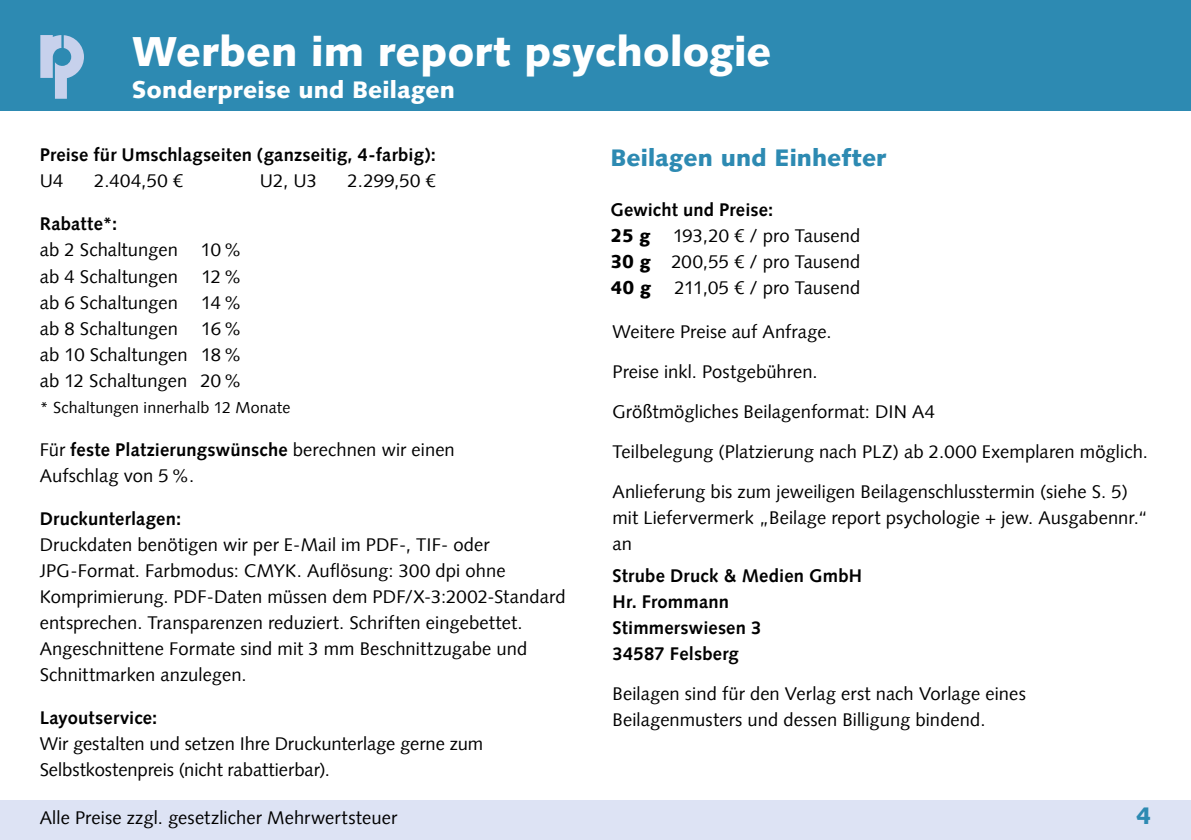
<style>
.page{position:relative;width:1191px;height:840px;background:#fff}
.page>*{position:absolute;margin:0;border:0;box-sizing:border-box;transform-origin:0 0}
.t1{font:900 42px "Syntax LT";color:#fff}
.t2{font:900 24px "Syntax LT";letter-spacing:.005em;color:#fff}
.t3{font:900 24px "Syntax LT";letter-spacing:.005em;color:#2d8ab2}
.t4{font:18.4px/26px "Syntax LT";letter-spacing:.005em;color:#000}
.t5{font:700 18.4px/26px "Syntax LT";letter-spacing:.01em;color:#000}
.t6{font:16px "Syntax LT";letter-spacing:.01em;color:#000}
.s1{font-weight:700}
.s2{font-weight:900}
</style>
<div class="page">
<div style="left:0;top:0;width:1191px;height:111px;background:#2d8ab2"></div>
<div style="left:0;top:799px;width:1191px;height:40px;background:#dde3f4"></div>
<svg style="left:40px;top:35px;width:44px;height:64px"></svg>
<h1 class="t1" style="left:132px;top:26px;width:641px">Werben im report psychologie</h1>
<h2 class="t2" style="left:132px;top:75px;width:324px">Sonderpreise und Beilagen</h2>
<p class="t5" style="left:40px;top:142px;width:398px">Preise für Umschlagseiten (ganzseitig, 4-farbig):</p>
<p class="t4" style="left:40px;top:168px;width:25px">U4</p>
<p class="t4" style="left:94px;top:168px;width:90px">2.404,50 €</p>
<p class="t4" style="left:260px;top:168px;width:59px">U2, U3</p>
<p class="t4" style="left:348px;top:168px;width:90px">2.299,50 €</p>
<p class="t5" style="left:40px;top:211px;width:79px">Rabatte*:</p>
<p class="t4" style="left:40px;top:237px;width:140px">ab 2 Schaltungen</p>
<p class="t4" style="left:201px;top:237px;width:42px">10%</p>
<p class="t4" style="left:40px;top:263px;width:140px">ab 4 Schaltungen</p>
<p class="t4" style="left:201px;top:263px;width:42px">12%</p>
<p class="t4" style="left:40px;top:289px;width:140px">ab 6 Schaltungen</p>
<p class="t4" style="left:201px;top:289px;width:42px">14%</p>
<p class="t4" style="left:40px;top:315px;width:140px">ab 8 Schaltungen</p>
<p class="t4" style="left:40px;top:315px;width:204px;text-align:justify;text-indent:161px">16% ab 10 Schaltungen 18% ab 12 Schaltungen 20%</p>
<p class="t6" style="left:40px;top:397px;width:252px">* Schaltungen innerhalb 12 Monate</p>
<p class="t4" style="left:40px;top:436px;width:417px">Für <span class="s1">feste Platzierungswünsche</span> berechnen wir einen<br>Aufschlag von 5%.</p>
<p class="t5" style="left:40px;top:505px;width:143px">Druckunterlagen:</p>
<p class="t4" style="left:40px;top:531px;width:527px">Druckdaten benötigen wir per E-Mail im PDF-, TIF- oder JPG-Format. Farbmodus: CMYK. Auflösung: 300 dpi ohne Komprimierung. PDF-Daten müssen dem PDF/X-3:2002-Standard entsprechen. Transparenzen reduziert. Schriften eingebettet.<br>Angeschnittene Formate sind mit 3 mm Beschnittzugabe und Schnittmarken anzulegen.</p>
<p class="t5" style="left:40px;top:704px;width:119px">Layoutservice:</p>
<p class="t4" style="left:40px;top:730px;width:445px">Wir gestalten und setzen Ihre Druckunterlage gerne zum<br>Selbstkostenpreis (nicht rabattierbar).</p>
<p class="t4" style="left:40px;top:804px;width:359px">Alle Preise zzgl. gesetzlicher Mehrwertsteuer</p>
<h2 class="t3" style="left:610px;top:143px;width:277px">Beilagen und Einhefter</h2>
<p class="t4" style="left:610px;top:197px;width:252px"><span class="s1">Gewicht und Preise:<br></span><span class="s2">25 g</span> 193,20 € / pro Tausend<br><span class="s2">30 g</span> 200,55 € / pro Tausend<br><span class="s2">40 g</span></p>
<p class="t4" style="left:674px;top:275px;width:188px">211,05 € / pro Tausend</p>
<p class="t4" style="left:612px;top:311px;width:537px;line-height:40.2px">Weitere Preise auf Anfrage.<br>Preise inkl. Postgebühren.<br>Größtmögliches Beilagenformat: DIN A4<br>Teilbelegung (Platzierung nach PLZ) ab 2.000 Exemplaren möglich.<br>Anlieferung bis zum jeweiligen Beilagenschlusstermin (siehe S. 5)</p>
<p class="t4" style="left:612px;top:504px;width:537px">mit Liefervermerk „Beilage report psychologie + jew. Ausgabennr.“ an</p>
<p class="t5" style="left:612px;top:562px;width:251px">Strube Druck &amp; Medien GmbH<br>Hr. Frommann<br>Stimmerswiesen 3<br>34587 Felsberg</p>
<p class="t4" style="left:612px;top:680px;width:415px">Beilagen sind für den Verlag erst nach Vorlage eines<br>Beilagenmusters und dessen Billigung bindend.</p>
<h2 class="t3" style="left:1135px;top:800px;width:17px">4</h2>
</div>
